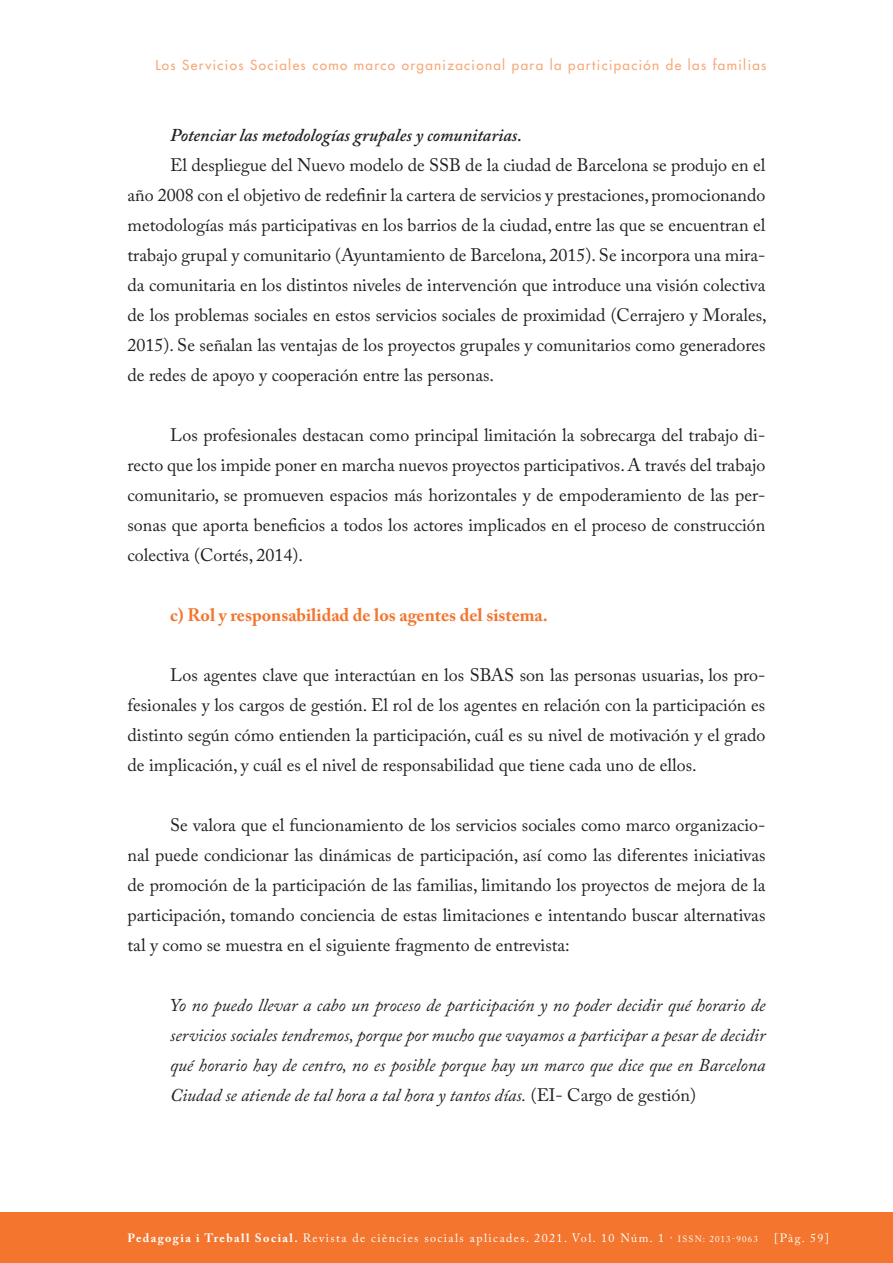
<style>
.page{position:relative;width:893px;height:1263px;background:#fff}
.page>*{position:absolute;margin:0;border:0;box-sizing:border-box;transform-origin:0 0}
.TEXT_COMU{font:18px/30px "Adobe Caslon Pro";color:#231f20;text-align:justify}
.TEXT_COMU-2{font:italic 18px/30px "Adobe Caslon Pro";color:#231f20;text-align:justify}
.TEXT_COMU-3{font:italic 600 18px "Adobe Caslon Pro";color:#231f20}
.SUBTITOLS{font:700 18px "Adobe Caslon Pro";color:#f3752e}
.CAPÇALERA_DRETA{font:13.5px "Futura";letter-spacing:.1em;color:#f8a877}
.t1{font:12px "Adobe Caslon Pro";letter-spacing:.12em;color:#fff}
.s1{font-style:normal}
.s2{font-weight:700}
.s3{font-size:9px}
</style>
<div class="page">
<div style="left:0;top:1212px;width:893px;height:51px;background:#f3752e"></div>
<p class="CAPÇALERA_DRETA" style="left:155px;top:57px;width:613px">Los Servicios Sociales como marco organizacional para la participación de las familias</p>
<p class="TEXT_COMU-3" style="left:170px;top:124px;width:353px">Potenciar las metodologías grupales y comunitarias.</p>
<p class="TEXT_COMU" style="left:128px;top:150px;width:641px;text-indent:43px">El despliegue del Nuevo modelo de SSB de la ciudad de Barcelona se produjo en el año 2008 con el objetivo de redefinir la cartera de servicios y prestaciones, promocionando metodologías más participativas en los barrios de la ciudad, entre las que se encuentran el trabajo grupal y comunitario (Ayuntamiento de Barcelona, 2015). Se incorpora una mira&shy;da comunitaria en los distintos niveles de intervención que introduce una visión colectiva de los problemas sociales en estos servicios sociales de proximidad (Cerrajero y Morales, 2015). Se señalan las ventajas de los proyectos grupales y comunitarios como generadores de redes de apoyo y cooperación entre las personas.</p>
<p class="TEXT_COMU" style="left:128px;top:420px;width:639px;text-indent:43px">Los profesionales destacan como principal limitación la sobrecarga del trabajo di&shy;recto que los impide poner en marcha nuevos proyectos participativos. A través del trabajo comunitario, se promueven espacios más horizontales y de empoderamiento de las per&shy;sonas que aporta beneficios a todos los actores implicados en el proceso de construcción colectiva (Cortés, 2014).</p>
<p class="SUBTITOLS" style="left:170px;top:604px;width:379px">c) Rol y responsabilidad de los agentes del sistema.</p>
<p class="TEXT_COMU" style="left:128px;top:660px;width:639px;text-indent:43px">Los agentes clave que interactúan en los SBAS son las personas usuarias, los pro&shy;fesionales y los cargos de gestión. El rol de los agentes en relación con la participación es distinto según cómo entienden la participación, cuál es su nivel de motivación y el grado de implicación, y cuál es el nivel de responsabilidad que tiene cada uno de ellos.</p>
<p class="TEXT_COMU" style="left:128px;top:810px;width:639px;text-indent:43px">Se valora que el funcionamiento de los servicios sociales como marco organizacio&shy;nal puede condicionar las dinámicas de participación, así como las diferentes iniciativas de promoción de la participación de las familias, limitando los proyectos de mejora de la participación, tomando conciencia de estas limitaciones e intentando buscar alternativas tal y como se muestra en el siguiente fragmento de entrevista:</p>
<p class="TEXT_COMU-2" style="left:170px;top:990px;width:597px">Yo no puedo llevar a cabo un proceso de participación y no poder decidir qué horario de servicios sociales tendremos, porque por mucho que vayamos a participar a pesar de decidir qué horario hay de centro, no es posible porque hay un marco que dice que en Barcelona Ciudad se atiende de tal hora a tal hora y tantos días. <span class="s1">(EI- Cargo de gestión)</span></p>
<p class="t1" style="left:128px;top:1231px;width:632px"><span class="s2">Pedagogia i Treball Social.</span> Revista de ciències socials aplicades. 2021. Vol. 10 Núm. 1 · <span class="s3">ISSN: 2013-9063</span></p>
<p class="t1" style="left:774px;top:1231px;width:56px">[Pàg. 59]</p>
</div>
